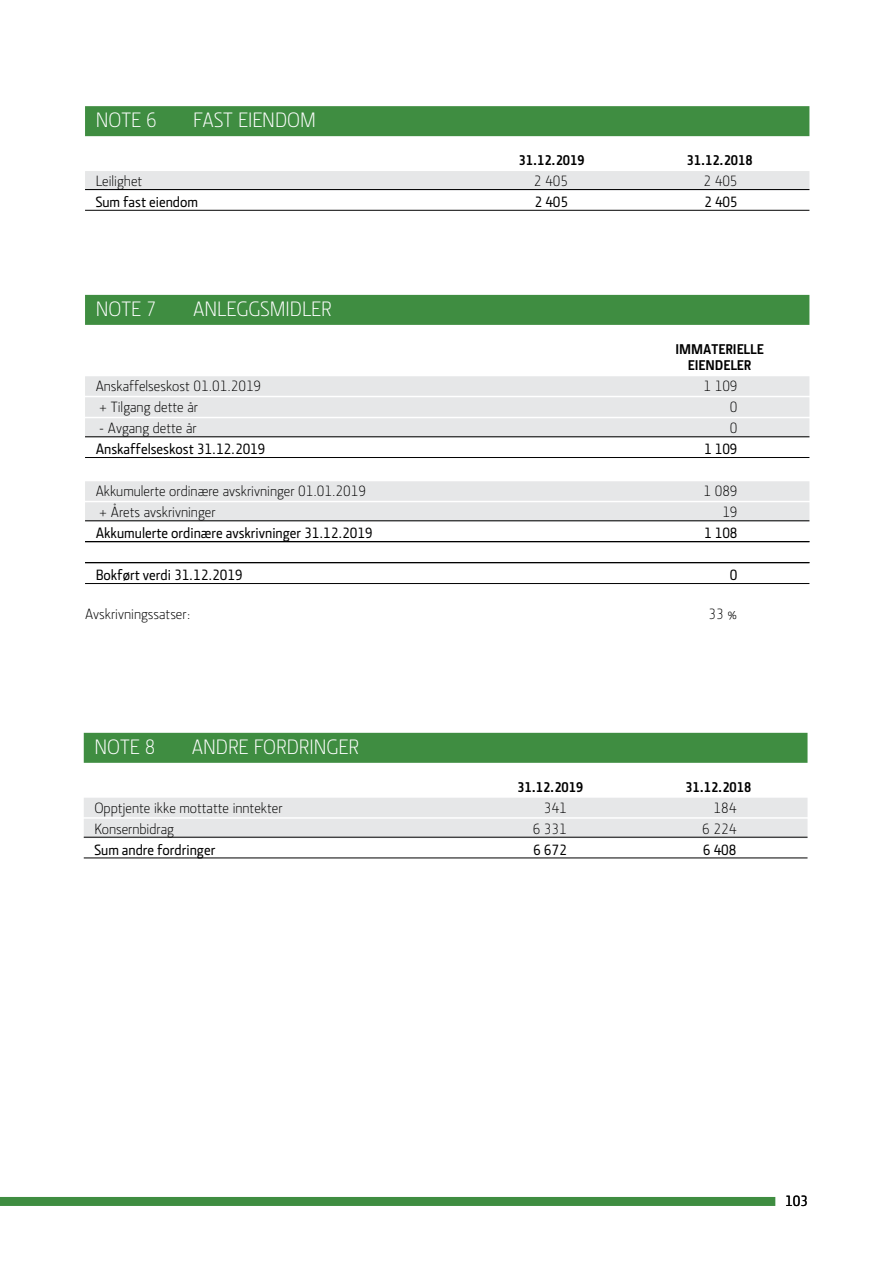
<style>
.page{position:relative;width:893px;height:1263px;background:#fff}
.page>*{position:absolute;margin:0;border:0;box-sizing:border-box;transform-origin:0 0}
.t1{font:300 21px "Section LK";color:#fff}
.t2{font:300 15px "Section LK";color:#000}
.t3{font:500 15px "Section LK";color:#000}
.t4{font:700 14.25px/16.5px "Section LK";color:#000;text-align:center}
</style>
<div class="page">
<div style="left:0;top:1197px;width:775px;height:9px;background:#3f8d41"></div>
<div style="left:85px;top:106px;width:724px;height:30px;background:#3f8d41"></div>
<div style="left:85px;top:171px;width:724px;height:20px;background:#e6e7e8"></div>
<hr style="left:85px;top:189px;width:724px;height:1px;background:#000">
<hr style="left:85px;top:210px;width:724px;height:1px;background:#000">
<div style="left:85px;top:295px;width:724px;height:30px;background:#3f8d41"></div>
<div style="left:85px;top:376px;width:724px;height:20px;background:#e6e7e8"></div>
<div style="left:85px;top:397px;width:724px;height:20px;background:#e6e7e8"></div>
<div style="left:85px;top:418px;width:724px;height:20px;background:#e6e7e8"></div>
<hr style="left:85px;top:436px;width:724px;height:1px;background:#000">
<hr style="left:85px;top:457px;width:724px;height:1px;background:#000">
<div style="left:85px;top:481px;width:724px;height:20px;background:#e6e7e8"></div>
<div style="left:85px;top:502px;width:724px;height:20px;background:#e6e7e8"></div>
<hr style="left:85px;top:520px;width:724px;height:1px;background:#000">
<hr style="left:85px;top:541px;width:724px;height:1px;background:#000">
<hr style="left:85px;top:562px;width:724px;height:1px;background:#000">
<hr style="left:85px;top:583px;width:724px;height:1px;background:#000">
<div style="left:84px;top:733px;width:723px;height:30px;background:#3f8d41"></div>
<div style="left:84px;top:798px;width:723px;height:19px;background:#e6e7e8"></div>
<div style="left:84px;top:819px;width:723px;height:19px;background:#e6e7e8"></div>
<hr style="left:84px;top:837px;width:723px;height:1px;background:#000">
<hr style="left:84px;top:857px;width:723px;height:1px;background:#000">
<h1 class="t1" style="left:96px;top:108px;width:63px">NOTE 6</h1>
<h1 class="t1" style="left:193px;top:108px;width:124px">FAST EIENDOM</h1>
<p class="t4" style="left:519px;top:152px;width:68px">31.12.2019</p>
<p class="t4" style="left:687px;top:152px;width:68px">31.12.2018</p>
<p class="t2" style="left:96px;top:172px;width:48px">Leilighet</p>
<p class="t2" style="left:534px;top:172px;width:36px">2 405</p>
<p class="t2" style="left:703px;top:172px;width:36px">2 405</p>
<p class="t3" style="left:96px;top:193px;width:104px">Sum fast eiendom</p>
<p class="t3" style="left:535px;top:193px;width:35px">2 405</p>
<p class="t3" style="left:704px;top:193px;width:35px">2 405</p>
<h1 class="t1" style="left:96px;top:297px;width:63px">NOTE 7</h1>
<h1 class="t1" style="left:193px;top:297px;width:140px">ANLEGGSMIDLER</h1>
<p class="t4" style="left:675px;top:341px;width:90px">IMMATERIELLE<br>EIENDELER</p>
<p class="t2" style="left:96px;top:378px;width:167px">Anskaffelseskost 01.01.2019</p>
<p class="t2" style="left:703px;top:378px;width:36px">1 109</p>
<p class="t2" style="left:99px;top:399px;width:100px">+ Tilgang dette år</p>
<p class="t2" style="left:730px;top:399px;width:9px">0</p>
<p class="t2" style="left:99px;top:420px;width:99px">- Avgang dette år</p>
<p class="t2" style="left:730px;top:420px;width:9px">0</p>
<p class="t3" style="left:96px;top:441px;width:171px">Anskaffelseskost 31.12.2019</p>
<p class="t3" style="left:704px;top:441px;width:35px">1 109</p>
<p class="t2" style="left:96px;top:483px;width:272px">Akkumulerte ordinære avskrivninger 01.01.2019</p>
<p class="t2" style="left:703px;top:483px;width:36px">1 089</p>
<p class="t2" style="left:99px;top:504px;width:118px">+ Årets avskrivninger</p>
<p class="t2" style="left:722px;top:504px;width:17px">19</p>
<p class="t3" style="left:96px;top:525px;width:279px">Akkumulerte ordinære avskrivninger 31.12.2019</p>
<p class="t3" style="left:704px;top:525px;width:35px">1 108</p>
<p class="t3" style="left:96px;top:567px;width:148px">Bokført verdi 31.12.2019</p>
<p class="t3" style="left:730px;top:567px;width:9px">0</p>
<p class="t2" style="left:85px;top:606px;width:107px">Avskrivningssatser:</p>
<p class="t2" style="left:708px;top:606px;width:31px">33 %</p>
<h1 class="t1" style="left:94px;top:735px;width:63px">NOTE 8</h1>
<h1 class="t1" style="left:192px;top:735px;width:169px">ANDRE FORDRINGER</h1>
<p class="t4" style="left:517px;top:778px;width:68px">31.12.2019</p>
<p class="t4" style="left:685px;top:778px;width:68px">31.12.2018</p>
<p class="t2" style="left:94px;top:799px;width:190px">Opptjente ikke mottatte inntekter</p>
<p class="t2" style="left:544px;top:799px;width:24px">341</p>
<p class="t2" style="left:713px;top:799px;width:24px">184</p>
<p class="t2" style="left:94px;top:820px;width:81px">Konsernbidrag</p>
<p class="t2" style="left:533px;top:820px;width:36px">6 331</p>
<p class="t2" style="left:702px;top:820px;width:36px">6 224</p>
<p class="t3" style="left:94px;top:841px;width:122px">Sum andre fordringer</p>
<p class="t3" style="left:533px;top:841px;width:35px">6 672</p>
<p class="t3" style="left:703px;top:841px;width:35px">6 408</p>
<p class="t3" style="left:785px;top:1192px;width:24px">103</p>
</div>
